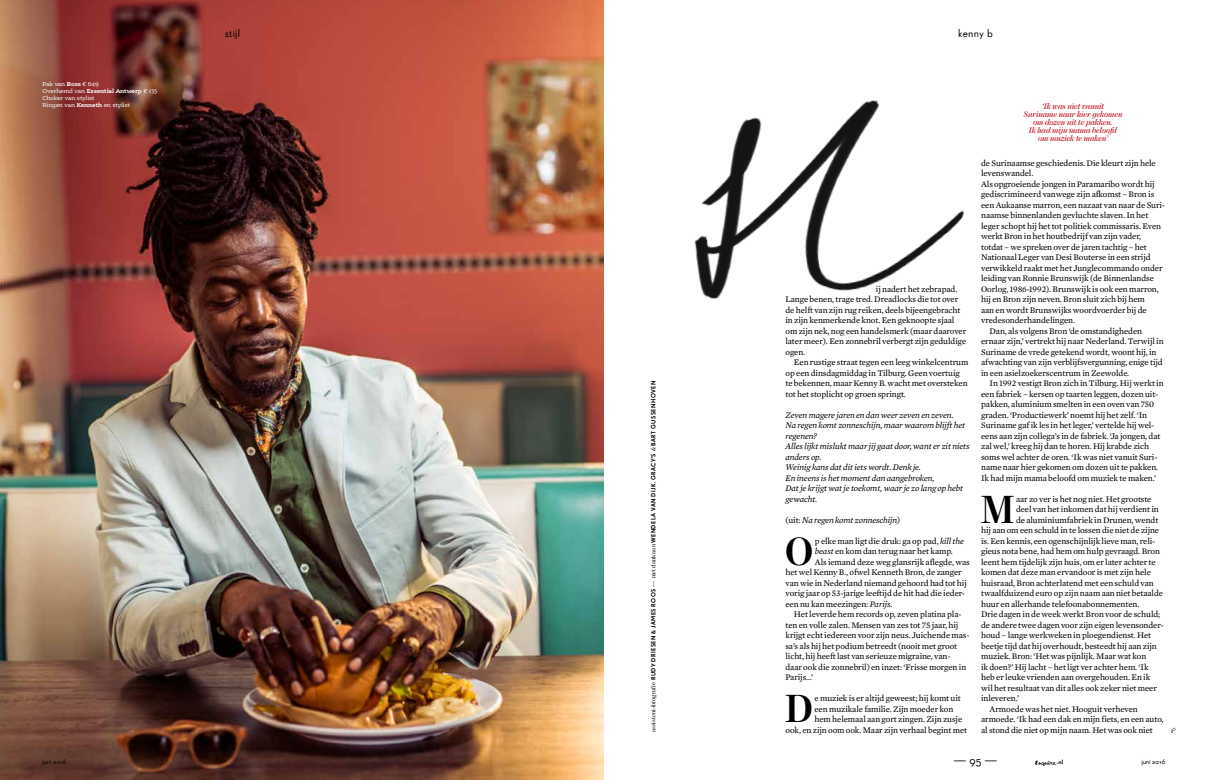
<style>
.page{position:relative;width:1208px;height:780px;background:#fff}
.page>*{position:absolute;margin:0;border:0;box-sizing:border-box;transform-origin:0 0}
.t1{font:700 38.7px "Moderno FB";color:#000}
.t2{font:12px "Moderno FB";color:#000}
.t3{font:11px "Super Grotesk OT";letter-spacing:.03em;color:#000}
.t4{font:8.8px/10.5px "Mercury Text G2";letter-spacing:-.01em;color:#000}
.t5{font:italic 8.8px/10.5px "Mercury Text G2";letter-spacing:-.01em;color:#000}
.t6{font:italic 600 8px/8px "Moderno FB";color:#c50e1f;text-align:center}
.t7{font:7px "Super Grotesk OT";color:#000}
.t8{font:500 6px "Super Grotesk OT";letter-spacing:.08em;color:#000}
.t9{font:6px/7px "Ernestine Pro";letter-spacing:-.03em;color:#fff}
.s1{font-weight:700}
.s2{font-family:"Moderno FB";font-weight:400}
.s3{font-style:normal}
.s4{font-style:italic}
.s5{font-family:"Super Grotesk OT"}
</style>
<div class="page">
<img style="left:0;top:0;width:604px;height:780px">
<img style="left:573px;top:0;width:392px;height:407px">
<svg style="left:1035px;top:760px;width:21px;height:6px"></svg>
<svg style="left:1171px;top:727px;width:4px;height:6px"></svg>
<p class="t9" style="left:43px;top:81px;width:117px">Pak van <span class="s1">Boss</span> € 649<br>Overhemd van <span class="s1">Essential Antwerp</span> € 135<br>Choker van stylist<br>Ringen van <span class="s1">Kenneth</span> en stylist</p>
<p class="t3" style="left:225px;top:27px;width:17px">stijl</p>
<p class="t3" style="left:958px;top:27px;width:36px">kenny b</p>
<p class="t6" style="left:1023px;top:102px;width:101px">‘Ik was niet vanuit<br>Suriname naar hier gekomen om dozen uit te pakken.<br>Ik had mijn mama beloofd om muziek te maken’</p>
<p class="t8" style="left:650px;top:731px;width:352px;rotate:-90deg"><span class="s2">assistent-fotografie</span> RUDY DRIESEN &amp; JAMES ROOS <span class="s2">— met dank aan</span> WENDELA VAN DIJK<span class="s2">,</span> GRACY'S <span class="s2">&amp;</span> BART GUSSENHOVEN</p>
<p class="t4" style="left:785px;top:283px;width:182px;text-indent:90px">ij nadert het zebrapad.<br>Lange benen, trage tred. Dreadlocks die tot over de helft van zijn rug reiken, deels bijeengebracht in zijn kenmerkende knot. Een geknoopte sjaal om zijn nek, nog een handelsmerk (maar daarover later meer). Een zonnebril verbergt zijn geduldige ogen.</p>
<p class="t4" style="left:785px;top:356px;width:184px;text-indent:9px">Een rustige straat tegen een leeg winkelcentrum op een dinsdagmiddag in Tilburg. Geen voertuig te bekennen, maar Kenny B. wacht met oversteken tot het stoplicht op groen springt.</p>
<p class="t5" style="left:785px;top:409px;width:186px">Zeven magere jaren en dan weer zeven en zeven.<br>Na regen komt zonneschijn, maar waarom blijft het regenen?<br>Alles lijkt mislukt maar jij gaat door, want er zit niets anders op.<br>Weinig kans dat dit iets wordt. Denk je.<br>En ineens is het moment dan aangebroken,<br>Dat je krijgt wat je toekomt, waar je zo lang op hebt gewacht.</p>
<p class="t5" style="left:785px;top:514px;width:116px"><span class="s3">(uit:</span> Na regen komt zonneschijn)</p>
<h1 class="t1" style="left:785px;top:530px;width:29px">O</h1>
<p class="t4" style="left:815px;top:535px;width:151px">p elke man ligt die druk: ga op pad, <span class="s4">kill the</span></p>
<p class="t4" style="left:815px;top:545px;width:139px"><span class="s4">beast</span> en kom dan terug naar het kamp.</p>
<p class="t4" style="left:815px;top:556px;width:156px">Als iemand deze weg glansrijk aflegde, was</p>
<p class="t4" style="left:785px;top:566px;width:178px">het wel Kenny B., ofwel Kenneth Bron, de zanger</p>
<p class="t4" style="left:785px;top:577px;width:183px">van wie in Nederland niemand gehoord had tot hij</p>
<p class="t4" style="left:785px;top:587px;width:181px">vorig jaar op 53-jarige leeftijd de hit had die ieder-</p>
<p class="t4" style="left:785px;top:598px;width:109px">een nu kan meezingen: <span class="s4">Parijs</span>.</p>
<p class="t4" style="left:794px;top:608px;width:169px">Het leverde hem records op, zeven platina pla-</p>
<p class="t4" style="left:785px;top:619px;width:174px">ten en volle zalen. Mensen van zes tot 75 jaar, hij</p>
<p class="t4" style="left:785px;top:629px;width:186px">krijgt echt iedereen voor zijn neus. Juichende mas-</p>
<p class="t4" style="left:785px;top:640px;width:173px">sa’s als hij het podium betreedt (nooit met groot</p>
<p class="t4" style="left:785px;top:650px;width:167px">licht, hij heeft last van serieuze migraine, van-</p>
<p class="t4" style="left:785px;top:661px;width:182px">daar ook die zonnebril) en inzet: ‘Frisse morgen in</p>
<p class="t4" style="left:785px;top:671px;width:29px">Parijs…’</p>
<h1 class="t1" style="left:785px;top:687px;width:29px">D</h1>
<p class="t4" style="left:814px;top:692px;width:148px">e muziek is er altijd geweest; hij komt uit</p>
<p class="t4" style="left:814px;top:703px;width:140px">een muzikale familie. Zijn moeder kon</p>
<p class="t4" style="left:814px;top:713px;width:149px">hem helemaal aan gort zingen. Zijn zusje</p>
<p class="t4" style="left:785px;top:724px;width:183px">ook, en zijn oom ook. Maar zijn verhaal begint met</p>
<p class="t4" style="left:981px;top:157px;width:176px">de Surinaamse geschiedenis. Die kleurt zijn hele</p>
<p class="t4" style="left:981px;top:167px;width:54px">levenswandel.</p>
<p class="t4" style="left:981px;top:178px;width:175px">Als opgroeiende jongen in Paramaribo wordt hij</p>
<p class="t4" style="left:981px;top:188px;width:175px">gediscrimineerd vanwege zijn afkomst – Bron is</p>
<p class="t4" style="left:981px;top:199px;width:185px">een Aukaanse marron, een nazaat van naar de Suri-</p>
<p class="t4" style="left:981px;top:209px;width:169px">naamse binnenlanden gevluchte slaven. In het</p>
<p class="t4" style="left:981px;top:220px;width:181px">leger schopt hij het tot politiek commissaris. Even</p>
<p class="t4" style="left:981px;top:230px;width:162px">werkt Bron in het houtbedrijf van zijn vader,</p>
<p class="t4" style="left:981px;top:241px;width:167px">totdat – we spreken over de jaren tachtig – het</p>
<p class="t4" style="left:981px;top:251px;width:171px">Nationaal Leger van Desi Bouterse in een strijd</p>
<p class="t4" style="left:981px;top:262px;width:183px">verwikkeld raakt met het Junglecommando onder</p>
<p class="t4" style="left:981px;top:272px;width:174px">leiding van Ronnie Brunswijk (de Binnenlandse</p>
<p class="t4" style="left:981px;top:283px;width:179px">Oorlog, 1986-1992). Brunswijk is ook een marron,</p>
<p class="t4" style="left:981px;top:293px;width:165px">hij en Bron zijn neven. Bron sluit zich bij hem</p>
<p class="t4" style="left:981px;top:304px;width:167px">aan en wordt Brunswijks woordvoerder bij de</p>
<p class="t4" style="left:981px;top:314px;width:95px">vredesonderhandelingen.</p>
<p class="t4" style="left:989px;top:325px;width:154px">Dan, als volgens Bron ‘de omstandigheden</p>
<p class="t4" style="left:981px;top:335px;width:184px">ernaar zijn,’ vertrekt hij naar Nederland. Terwijl in</p>
<p class="t4" style="left:981px;top:346px;width:177px">Suriname de vrede getekend wordt, woont hij, in</p>
<p class="t4" style="left:981px;top:356px;width:183px">afwachting van zijn verblijfsvergunning, enige tijd</p>
<p class="t4" style="left:981px;top:367px;width:150px">in een asielzoekerscentrum in Zeewolde.</p>
<p class="t4" style="left:989px;top:377px;width:175px">In 1992 vestigt Bron zich in Tilburg. Hij werkt in</p>
<p class="t4" style="left:981px;top:388px;width:179px">een fabriek – kersen op taarten leggen, dozen uit-</p>
<p class="t4" style="left:981px;top:398px;width:174px">pakken, aluminium smelten in een oven van 750</p>
<p class="t4" style="left:981px;top:409px;width:167px">graden. ‘Productiewerk’ noemt hij het zelf. ‘In</p>
<p class="t4" style="left:981px;top:419px;width:175px">Suriname gaf ik les in het leger,’ vertelde hij wel-</p>
<p class="t4" style="left:981px;top:430px;width:181px">eens aan zijn collega’s in de fabriek. ‘Ja jongen, dat</p>
<p class="t4" style="left:981px;top:440px;width:169px">zal wel,’ kreeg hij dan te horen. Hij krabde zich</p>
<p class="t4" style="left:981px;top:451px;width:178px">soms wel achter de oren. ‘Ik was niet vanuit Suri-</p>
<p class="t4" style="left:981px;top:461px;width:179px">name naar hier gekomen om dozen uit te pakken.</p>
<p class="t4" style="left:981px;top:472px;width:176px">Ik had mijn mama beloofd om muziek te maken.’</p>
<h1 class="t1" style="left:981px;top:488px;width:34px">M</h1>
<p class="t4" style="left:1016px;top:493px;width:137px">aar zo ver is het nog niet. Het grootste</p>
<p class="t4" style="left:1016px;top:503px;width:144px">deel van het inkomen dat hij verdient in</p>
<p class="t4" style="left:1016px;top:514px;width:144px">de aluminiumfabriek in Drunen, wendt</p>
<p class="t4" style="left:981px;top:524px;width:179px">hij aan om een schuld in te lossen die niet de zijne</p>
<p class="t4" style="left:981px;top:535px;width:176px">is. Een kennis, een ogenschijnlijk lieve man, reli-</p>
<p class="t4" style="left:981px;top:545px;width:180px">gieus nota bene, had hem om hulp gevraagd. Bron</p>
<p class="t4" style="left:981px;top:556px;width:176px">leent hem tijdelijk zijn huis, om er later achter te</p>
<p class="t4" style="left:981px;top:566px;width:171px">komen dat deze man ervandoor is met zijn hele</p>
<p class="t4" style="left:981px;top:577px;width:174px">huisraad, Bron achterlatend met een schuld van</p>
<p class="t4" style="left:981px;top:587px;width:183px">twaalfduizend euro op zijn naam aan niet betaalde</p>
<p class="t4" style="left:981px;top:598px;width:160px">huur en allerhande telefoonabonnementen.</p>
<p class="t4" style="left:981px;top:608px;width:181px">Drie dagen in de week werkt Bron voor de schuld;</p>
<p class="t4" style="left:981px;top:619px;width:183px">de andere twee dagen voor zijn eigen levensonder-</p>
<p class="t4" style="left:981px;top:629px;width:171px">houd – lange werkweken in ploegendienst. Het</p>
<p class="t4" style="left:981px;top:640px;width:177px">beetje tijd dat hij overhoudt, besteedt hij aan zijn</p>
<p class="t4" style="left:981px;top:650px;width:167px">muziek. Bron: ‘Het was pijnlijk. Maar wat kon</p>
<p class="t4" style="left:981px;top:661px;width:169px">ik doen?’ Hij lacht – het ligt ver achter hem. ‘Ik</p>
<p class="t4" style="left:981px;top:671px;width:171px">heb er leuke vrienden aan overgehouden. En ik</p>
<p class="t4" style="left:981px;top:682px;width:177px">wil het resultaat van dit alles ook zeker niet meer</p>
<p class="t4" style="left:981px;top:692px;width:39px">inleveren.’</p>
<p class="t4" style="left:989px;top:703px;width:150px">Armoede was het niet. Hooguit verheven</p>
<p class="t4" style="left:981px;top:713px;width:184px">armoede. ‘Ik had een dak en mijn fiets, en een auto,</p>
<p class="t4" style="left:981px;top:724px;width:173px">al stond die niet op mijn naam. Het was ook niet</p>
<p class="t7" style="left:43px;top:758px;width:25px">juni 2016</p>
<h2 class="t2" style="left:954px;top:753px;width:45px">— <span class="s5">95</span> —</h2>
<p class="t8" style="left:1056px;top:758px;width:8px">.nl</p>
<p class="t7" style="left:1141px;top:758px;width:25px">juni 2016</p>
</div>
